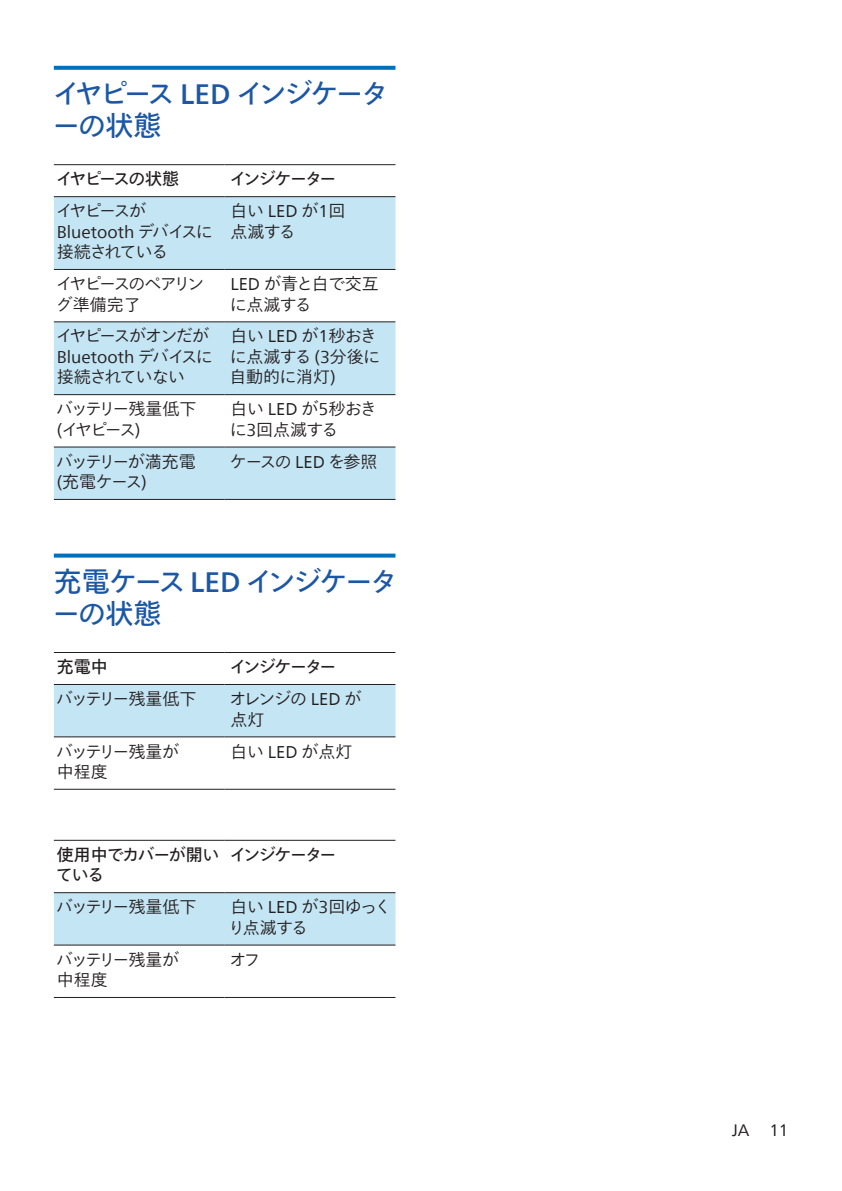
<style>
.page{position:relative;width:842px;height:1191px;background:#fff}
.page>*{position:absolute;margin:0;border:0;box-sizing:border-box;transform-origin:0 0}
.heading2{font:28px/32px "Tazugane Gothic Std N";letter-spacing:-.085em;color:#1c57a5}
.Body_Text{font:300 17px/20.4px "Tazugane Gothic Std N";letter-spacing:-.06em;color:#231f20}
.Body_Text-2{font:300 17px/20.4px "Tazugane Gothic Std N";letter-spacing:-.085em;color:#231f20}
.Body_Text-3{font:300 17px/20.4px "Tazugane Gothic Std N";letter-spacing:-.1em;color:#231f20}
.Body_Text-4{font:300 17px/20.4px "Tazugane Gothic Std N";letter-spacing:-.035em;color:#231f20}
.Body_Text-5{font:300 17px/20.4px "Tazugane Gothic Std N";letter-spacing:-.025em;color:#231f20}
.Body_Text-6{font:17px "Tazugane Gothic Std N";letter-spacing:-.085em;color:#231f20}
.Body_Text-7{font:300 17px "Tazugane Gothic Std N";letter-spacing:-.095em;color:#231f20}
.Body_Text-8{font:300 17px/20.4px "Tazugane Gothic Std N";letter-spacing:-.135em;color:#231f20}
.Body_Text-9{font:17px/20.4px "Tazugane Gothic Std N";letter-spacing:-.05em;color:#231f20}
.Body_Text-10{font:17px "Tazugane Gothic Std N";letter-spacing:-.105em;color:#231f20}
.t1{font:16.4px "Neue Frutiger World";color:#231f20}
.s1{font-family:"Neue Frutiger World";font-weight:500}
.s2{font-family:"Neue Frutiger World";font-weight:400}
</style>
<div class="page">
<svg style="left:54px;top:66px;width:341px;height:4px"></svg>
<svg style="left:54px;top:553px;width:341px;height:4px"></svg>
<svg style="left:54px;top:197px;width:341px;height:302px;fill:#c4e5f4"></svg>
<svg style="left:54px;top:395px;width:341px;height:51px"></svg>
<hr style="left:54px;top:164px;width:171px;height:1px;background:#231f20">
<hr style="left:225px;top:164px;width:170px;height:1px;background:#231f20">
<hr style="left:54px;top:196px;width:171px;height:1px;background:#231f20">
<hr style="left:225px;top:196px;width:170px;height:1px;background:#231f20">
<hr style="left:54px;top:269px;width:171px;height:1px;background:#231f20">
<hr style="left:225px;top:269px;width:170px;height:1px;background:#231f20">
<hr style="left:54px;top:321px;width:171px;height:1px;background:#231f20">
<hr style="left:225px;top:321px;width:170px;height:1px;background:#231f20">
<hr style="left:54px;top:394px;width:171px;height:1px;background:#231f20">
<hr style="left:225px;top:394px;width:170px;height:1px;background:#231f20">
<hr style="left:54px;top:446px;width:171px;height:1px;background:#231f20">
<hr style="left:225px;top:446px;width:170px;height:1px;background:#231f20">
<hr style="left:54px;top:499px;width:171px;height:1px;background:#231f20">
<hr style="left:225px;top:499px;width:170px;height:1px;background:#231f20">
<svg style="left:54px;top:685px;width:341px;height:259px"></svg>
<svg style="left:54px;top:945px;width:341px;height:1px"></svg>
<hr style="left:54px;top:652px;width:171px;height:1px;background:#231f20">
<hr style="left:225px;top:652px;width:170px;height:1px;background:#231f20">
<hr style="left:54px;top:684px;width:171px;height:1px;background:#231f20">
<hr style="left:225px;top:684px;width:170px;height:1px;background:#231f20">
<hr style="left:54px;top:736px;width:171px;height:1px;background:#231f20">
<hr style="left:225px;top:736px;width:170px;height:1px;background:#231f20">
<hr style="left:54px;top:788px;width:171px;height:1px;background:#231f20">
<hr style="left:225px;top:788px;width:170px;height:1px;background:#231f20">
<hr style="left:54px;top:839px;width:171px;height:1px;background:#231f20">
<hr style="left:225px;top:839px;width:170px;height:1px;background:#231f20">
<hr style="left:54px;top:892px;width:171px;height:1px;background:#231f20">
<hr style="left:225px;top:892px;width:170px;height:1px;background:#231f20">
<hr style="left:54px;top:944px;width:171px;height:1px;background:#231f20">
<hr style="left:225px;top:944px;width:170px;height:1px;background:#231f20">
<hr style="left:54px;top:997px;width:171px;height:1px;background:#231f20">
<hr style="left:225px;top:997px;width:170px;height:1px;background:#231f20">
<p class="heading2" style="left:52px;top:79px;width:338px">イヤピース <span class="s1">LED</span> インジケーターの状態</p>
<p class="Body_Text-10" style="left:56px;top:167px;width:125px">イヤピースの状態</p>
<p class="Body_Text-6" style="left:229px;top:167px;width:109px">インジケーター</p>
<p class="Body_Text-3" style="left:56px;top:202px;width:159px">イヤピースが<br><span class="s2">Bluetooth</span> デバイスに接続されている</p>
<p class="Body_Text" style="left:230px;top:202px;width:117px">白い <span class="s2">LED</span> が<span class="s2">1</span>回点滅する</p>
<p class="Body_Text-3" style="left:56px;top:274px;width:150px">イヤピースのペアリング準備完了</p>
<p class="Body_Text-4" style="left:230px;top:274px;width:150px"><span class="s2">LED</span> が青と白で交互に点滅する</p>
<p class="Body_Text-2" style="left:56px;top:327px;width:159px">イヤピースがオンだが<br><span class="s2">Bluetooth</span> デバイスに接続されていない</p>
<p class="Body_Text-5" style="left:230px;top:327px;width:152px">白い <span class="s2">LED</span> が<span class="s2">1</span>秒おきに点滅する <span class="s2">(3</span>分後に自動的に消灯<span class="s2">)</span></p>
<p class="Body_Text-8" style="left:56px;top:399px;width:142px">バッテリー残量低下<span class="s2">(</span>イヤピース<span class="s2">)</span></p>
<p class="Body_Text-4" style="left:230px;top:399px;width:148px">白い <span class="s2">LED</span> が<span class="s2">5</span>秒おきに<span class="s2">3</span>回点滅する</p>
<p class="Body_Text-2" style="left:56px;top:452px;width:141px">バッテリーが満充電<span class="s2">(</span>充電ケース<span class="s2">)</span></p>
<p class="Body_Text" style="left:230px;top:452px;width:149px">ケースの <span class="s2">LED</span> を参照</p>
<p class="heading2" style="left:52px;top:567px;width:347px">充電ケース <span class="s1">LED</span> インジケーターの状態</p>
<p class="Body_Text-6" style="left:57px;top:655px;width:52px">充電中</p>
<p class="Body_Text-6" style="left:229px;top:655px;width:109px">インジケーター</p>
<p class="Body_Text-7" style="left:56px;top:687px;width:142px">バッテリー残量低下</p>
<p class="Body_Text" style="left:229px;top:689px;width:134px">オレンジの <span class="s2">LED</span> が点灯</p>
<p class="Body_Text" style="left:56px;top:742px;width:125px">バッテリー残量が中程度</p>
<p class="Body_Text" style="left:230px;top:742px;width:124px">白い <span class="s2">LED</span> が点灯</p>
<p class="Body_Text-9" style="left:56px;top:845px;width:165px">使用中でカバーが開いている</p>
<p class="Body_Text-6" style="left:229px;top:842px;width:109px">インジケーター</p>
<p class="Body_Text-7" style="left:56px;top:895px;width:142px">バッテリー残量低下</p>
<p class="Body_Text" style="left:228px;top:897px;width:165px">白い <span class="s2">LED</span> が<span class="s2">3</span>回ゆっくり点滅する</p>
<p class="Body_Text" style="left:56px;top:950px;width:125px">バッテリー残量が中程度</p>
<p class="Body_Text" style="left:229px;top:950px;width:33px">オフ</p>
<p class="t1" style="left:732px;top:1117px;width:58px">JA 11</p>
</div>
